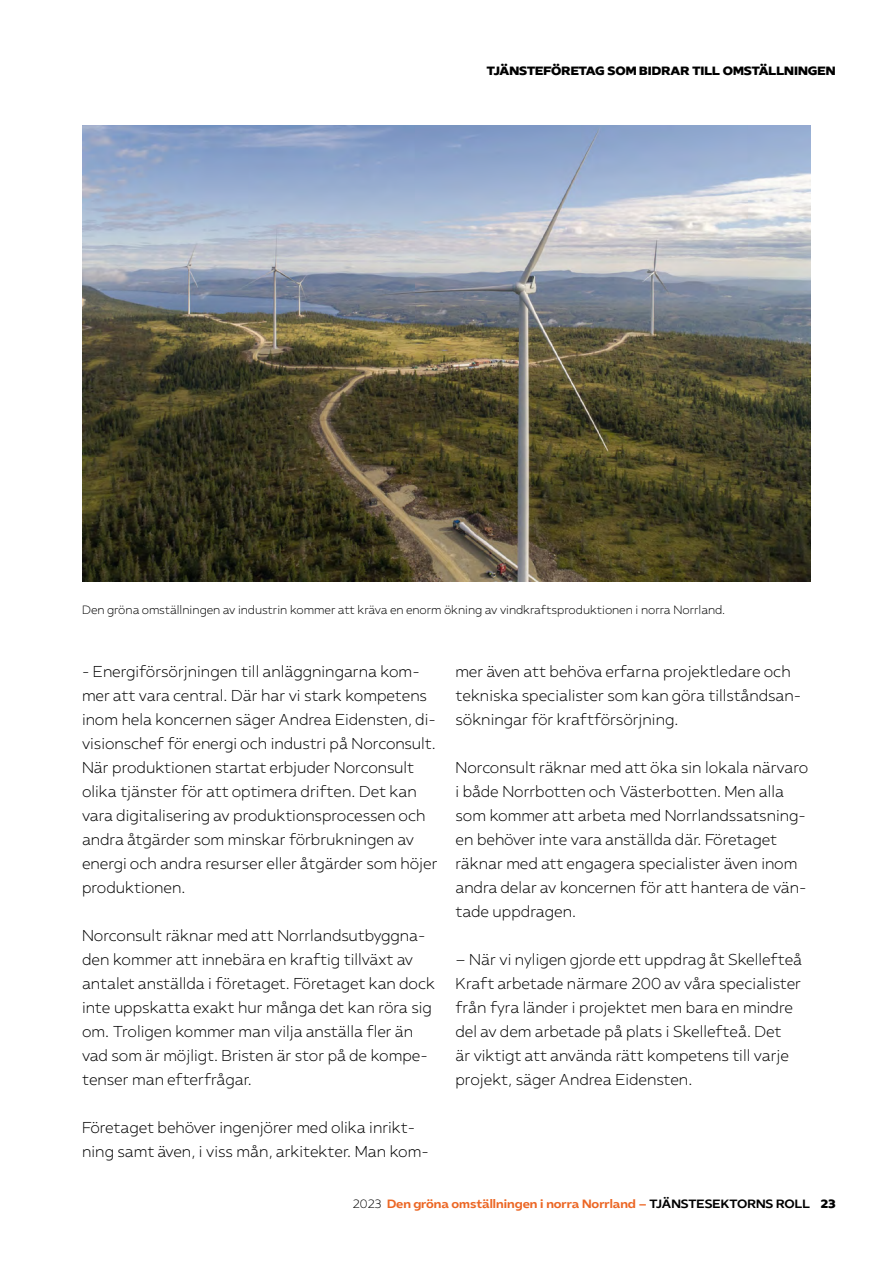
<style>
.page{position:relative;width:893px;height:1263px;background:#fff}
.page>*{position:absolute;margin:0;border:0;box-sizing:border-box;transform-origin:0 0}
.t1{font:300 15.75px/24px "Almega Sans";color:#000}
.t2{font:300 12px "Almega Sans";color:#000}
.t3{font:700 12px "Almega Sans";color:#ec6725}
.t4{font:12px "Almega Sans Display";color:#000}
.s1{font-weight:300;color:#000}
.s2{color:#000}
.s3{font-family:"Almega Sans Display";font-weight:400;color:#000}
</style>
<div class="page">
<img style="left:82px;top:126px;width:729px;height:456px">
<p class="t4" style="left:487px;top:62px;width:350px">TJÄNSTEFÖRETAG SOM BIDRAR TILL OMSTÄLLNINGEN</p>
<p class="t2" style="left:82px;top:602px;width:645px">Den gröna omställningen av industrin kommer att kräva en enorm ökning av vindkraftsproduktionen i norra Norrland.</p>
<p class="t1" style="left:82px;top:659px;width:357px">- Energiförsörjningen till anläggningarna kom&shy;mer att vara central. Där har vi stark kompetens inom hela koncernen säger Andrea Eidensten, di&shy;visionschef för energi och industri på Norconsult.<br>När produktionen startat erbjuder Norconsult olika tjänster för att optimera driften. Det kan vara digitalisering av produktionsprocessen och andra åtgärder som minskar förbrukningen av energi och andra resurser eller åtgärder som höjer produktionen.</p>
<p class="t1" style="left:82px;top:923px;width:355px">Norconsult räknar med att Norrlandsutbyggna&shy;den kommer att innebära en kraftig tillväxt av antalet anställda i företaget. Företaget kan dock inte uppskatta exakt hur många det kan röra sig om. Troligen kommer man vilja anställa fler än vad som är möjligt. Bristen är stor på de kompe&shy;tenser man efterfrågar.</p>
<p class="t1" style="left:82px;top:1115px;width:348px">Företaget behöver ingenjörer med olika inrikt&shy;ning samt även, i viss mån, arkitekter. Man kom-</p>
<p class="t1" style="left:455px;top:659px;width:347px">mer även att behöva erfarna projektledare och tekniska specialister som kan göra tillståndsan&shy;sökningar för kraftförsörjning.</p>
<p class="t1" style="left:455px;top:755px;width:354px">Norconsult räknar med att öka sin lokala närvaro i både Norrbotten och Västerbotten. Men alla som kommer att arbeta med Norrlandssatsning&shy;en behöver inte vara anställda där. Företaget räknar med att engagera specialister även inom andra delar av koncernen för att hantera de vän&shy;tade uppdragen.</p>
<p class="t1" style="left:455px;top:947px;width:348px">– När vi nyligen gjorde ett uppdrag åt Skellefteå Kraft arbetade närmare 200 av våra specialister från fyra länder i projektet men bara en mindre del av dem arbetade på plats i Skellefteå. Det<br>är viktigt att använda rätt kompetens till varje projekt, säger Andrea Eidensten.</p>
<p class="t3" style="left:353px;top:1196px;width:484px"><span class="s1">2023</span> Den gröna omställningen i norra Norrland – <span class="s2">TJÄNSTESEKTORNS ROLL</span> <span class="s3">23</span></p>
</div>
